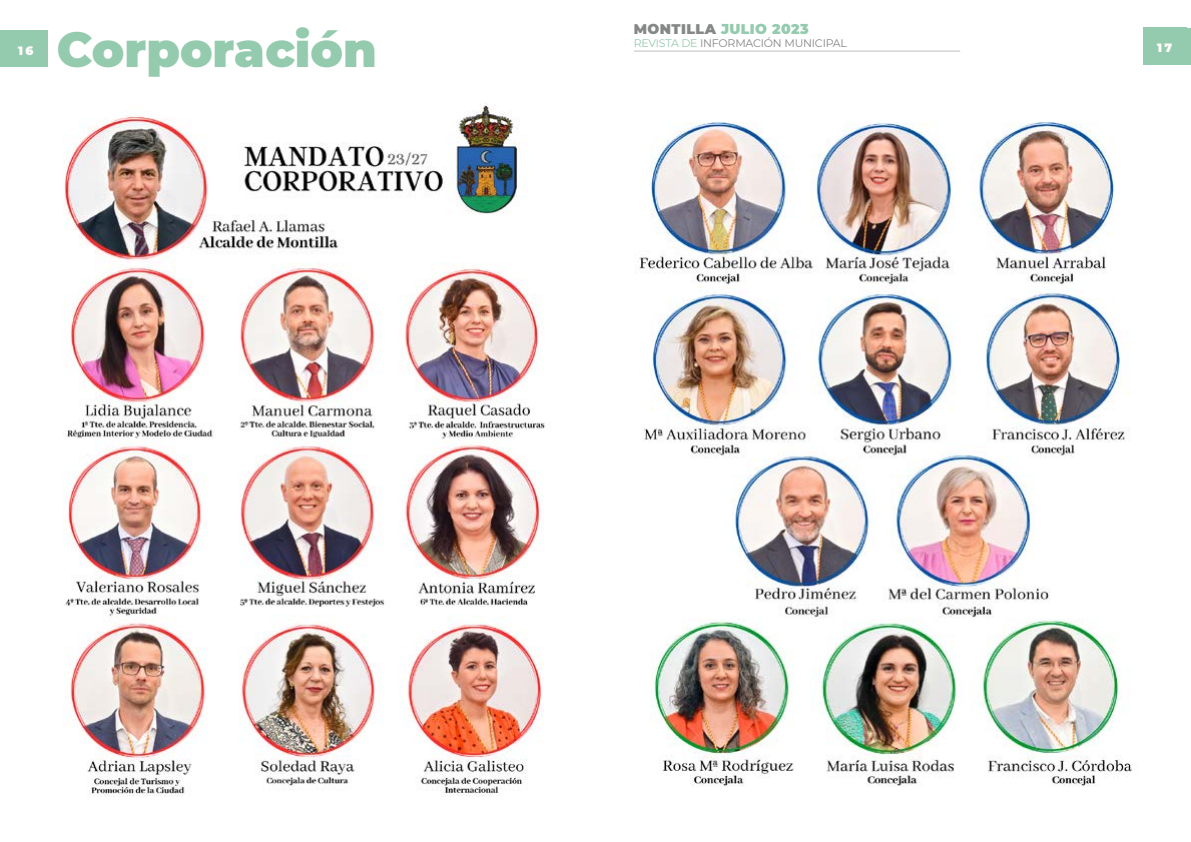
<style>
.page{position:relative;width:1191px;height:842px;background:#fff}
.page>*{position:absolute;margin:0;border:0;box-sizing:border-box;transform-origin:0 0}
.t1{font:900 48px "Montserrat";color:#94caad}
.t2{font:900 14px "Montserrat";letter-spacing:.03em;color:#94caad}
.t3{font:900 12px "Montserrat";color:#fffefd}
.t4{font:11px "Montserrat";letter-spacing:-.02em;color:#858686}
.s1{color:#858686}
.s2{color:#94caad}
</style>
<div class="page">
<div style="left:0;top:31px;width:48px;height:36px;background:#94caad"></div>
<div style="left:1143px;top:28px;width:48px;height:36px;background:#94caad"></div>
<hr style="left:634px;top:51px;width:326px;height:1px;background:#bfbfbf">
<img style="left:63px;top:104px;width:483px;height:693px">
<img style="left:638px;top:122px;width:494px;height:665px">
<p class="t3" style="left:18px;top:41px;width:17px">16</p>
<h1 class="t1" style="left:57px;top:14px;width:321px">Corporación</h1>
<p class="t2" style="left:634px;top:18px;width:176px"><span class="s1">MONTILLA</span> JULIO 2023</p>
<p class="t4" style="left:634px;top:35px;width:215px"><span class="s2">REVISTA DE</span> INFORMACIÓN MUNICIPAL</p>
<p class="t3" style="left:1157px;top:38px;width:17px">17</p>
</div>
